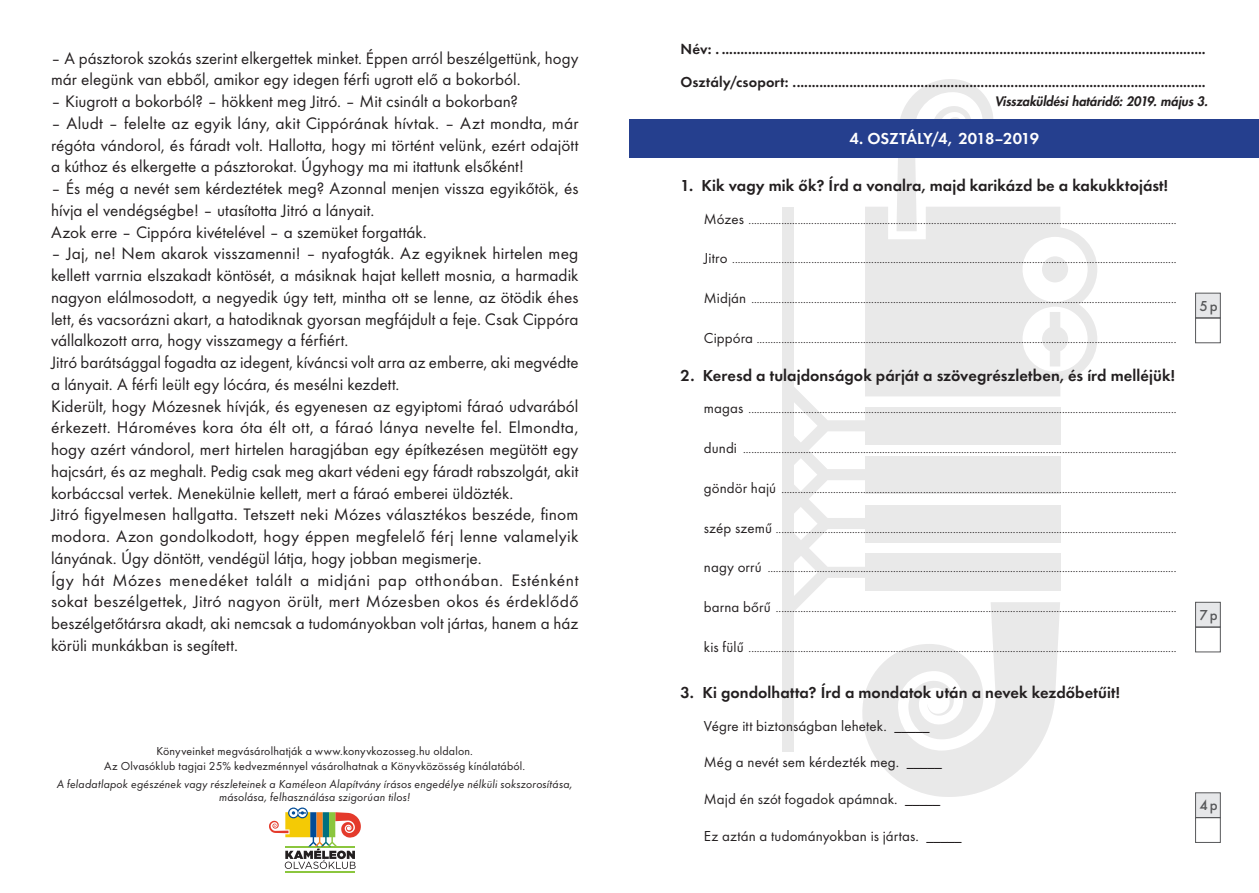
<style>
.page{position:relative;width:1259px;height:893px;background:#fff}
.page>*{position:absolute;margin:0;border:0;box-sizing:border-box;transform-origin:0 0}
.t1{font:17.25px/21.8px "Futura Boo";color:#231f20}
.t2{font:16.5px "Futura Dem";letter-spacing:.005em;color:#231f20}
.t3{font:16.5px "Futura Dem";letter-spacing:-.025em;color:#fff}
.t4{font:15px "Futura Dem";letter-spacing:.01em;color:#231f20}
.t5{font:15px "Futura Boo";letter-spacing:.005em;color:#231f20}
.t6{font:15px "Futura Med";color:#57585a}
.t7{font:italic 800 12.75px "Futura H";letter-spacing:.005em;color:#231f20}
.t8{font:12px/14.7px "Futura Boo";letter-spacing:.015em;color:#231f20;text-align:center}
.t9{font:italic 12px/13.5px "Futura Boo";letter-spacing:.015em;color:#231f20;text-align:center}
.s1{font-size:15px}
</style>
<div class="page">
<div style="left:782px;top:207px;width:12px;height:545px;background:#e9e9e9"></div>
<svg style="left:792px;top:79px;width:305px;height:718px"></svg>
<div style="left:1195px;top:293px;width:25px;height:25px;background:#e6e7e9;border:1px solid #57585a"></div>
<div style="left:1195px;top:318px;width:25px;height:25px;border:1px solid #57585a"></div>
<div style="left:1195px;top:602px;width:25px;height:25px;background:#e6e7e9;border:1px solid #57585a"></div>
<div style="left:1195px;top:627px;width:25px;height:25px;border:1px solid #57585a"></div>
<div style="left:1195px;top:792px;width:25px;height:26px;background:#e6e7e9;border:1px solid #57585a"></div>
<div style="left:1195px;top:817px;width:25px;height:26px;border:1px solid #57585a"></div>
<div style="left:629px;top:119px;width:630px;height:38px;background:#253f8e"></div>
<hr style="left:285px;top:871px;width:70px;height:1px;background:#8bc63e">
<svg style="left:269px;top:807px;width:92px;height:62px"></svg>
<h1 class="t1" style="left:51px;top:47px;width:529px">– A pásztorok szokás szerint elkergettek minket. Éppen arról beszélgettünk, hogy már elegünk van ebből, amikor egy idegen férfi ugrott elő a bokorból.</h1>
<h1 class="t1" style="left:51px;top:90px;width:468px">– Kiugrott a bokorból? – hökkent meg Jitró. – Mit csinált a bokorban?</h1>
<h1 class="t1" style="left:51px;top:112px;width:529px;text-align:justify">– Aludt – felelte az egyik lány, akit Cippórának hívtak. – Azt mondta, már régóta vándorol, és fáradt volt. Hallotta, hogy mi történt velünk, ezért odajött a kúthoz és elkergette a pásztorokat. Úgyhogy ma mi itattunk elsőként!</h1>
<h1 class="t1" style="left:51px;top:177px;width:529px">– És még a nevét sem kérdeztétek meg? Azonnal menjen vissza egyikőtök, és hívja el vendégségbe! – utasította Jitró a lányait.<br>Azok erre – Cippóra kivételével – a szemüket forgatták.</h1>
<p class="t1" style="left:51px;top:243px;width:529px">– Jaj, ne! Nem akarok visszamenni! – nyafogták. Az egyiknek hirtelen meg kellett varrnia elszakadt köntösét, a másiknak hajat kellett mosnia, a harmadik nagyon elálmosodott, a negyedik úgy tett, mintha ott se lenne, az ötödik éhes lett, és vacsorázni akart, a hatodiknak gyorsan megfájdult a feje. Csak Cippóra vállalkozott arra, hogy visszamegy a férfiért.<br>Jitró barátsággal fogadta az idegent, kíváncsi volt arra az emberre, aki megvédte a lányait. A férfi leült egy lócára, és mesélni kezdett.<br>Kiderült, hogy Mózesnek hívják, és egyenesen az egyiptomi fáraó udvarából érkezett. Hároméves kora óta élt ott, a fáraó lánya nevelte fel. Elmondta, hogy azért vándorol, mert hirtelen haragjában egy építkezésen megütött egy hajcsárt, és az meghalt. Pedig csak meg akart védeni egy fáradt rabszolgát, akit korbáccsal vertek. Menekülnie kellett, mert a fáraó emberei üldözték.<br>Jitró figyelmesen hallgatta. Tetszett neki Mózes választékos beszéde, finom modora. Azon gondolkodott, hogy éppen megfelelő férj lenne valamelyik lányának. Úgy döntött, vendégül látja, hogy jobban megismerje.<br>Így hát Mózes menedéket talált a midjáni pap otthonában. Esténként sokat beszélgettek, Jitró nagyon örült, mert Mózesben okos és érdeklődő beszélgetőtársra akadt, aki nemcsak a tudományokban volt jártas, hanem a ház körüli munkákban is segített.</p>
<p class="t8" style="left:104px;top:744px;width:423px">Könyveinket megvásárolhatják a www.konyvkozosseg.hu oldalon.<br>Az Olvasóklub tagjai 25% kedvezménnyel vásárolhatnak a Könyvközösség kínálatából.</p>
<p class="t9" style="left:57px;top:777px;width:517px">A feladatlapok egészének vagy részleteinek a Kaméleon Alapítvány írásos engedélye nélküli sokszorosítása, másolása, felhasználása szigorúan tilos!</p>
<p class="t4" style="left:680px;top:40px;width:527px">Név: . .................................................................................................................................</p>
<p class="t4" style="left:680px;top:73px;width:527px">Osztály/csoport: ..............................................................................................................</p>
<p class="t7" style="left:994px;top:93px;width:215px">Visszaküldési határidô: 2019. május 3.</p>
<h2 class="t3" style="left:849px;top:129px;width:191px">4. OSZTÁLY/4, 2018–2019</h2>
<h2 class="t2" style="left:680px;top:176px;width:489px">1. Kik vagy mik ők? Írd a vonalra, majd karikázd be a kakukktojást!</h2>
<p class="t8" style="left:704px;top:212px;width:474px"><span class="s1">Mózes</span> .............................................................................................................................................................</p>
<p class="t8" style="left:704px;top:252px;width:474px"><span class="s1">Jitro</span> ...................................................................................................................................................................</p>
<p class="t8" style="left:704px;top:292px;width:474px"><span class="s1">Midján</span> ............................................................................................................................................................</p>
<p class="t8" style="left:704px;top:332px;width:474px"><span class="s1">Cippóra</span> ..........................................................................................................................................................</p>
<h2 class="t2" style="left:680px;top:365px;width:496px">2. Keresd a tulajdonságok párját a szövegrészletben, és írd melléjük!</h2>
<p class="t8" style="left:704px;top:402px;width:474px"><span class="s1">magas</span> .............................................................................................................................................................</p>
<p class="t8" style="left:704px;top:442px;width:474px"><span class="s1">dundi</span> ...............................................................................................................................................................</p>
<p class="t8" style="left:704px;top:481px;width:474px"><span class="s1">göndör hajú</span> .................................................................................................................................................</p>
<p class="t8" style="left:704px;top:521px;width:474px"><span class="s1">szép szemű</span> ...................................................................................................................................................</p>
<p class="t8" style="left:704px;top:561px;width:474px"><span class="s1">nagy orrú</span> ......................................................................................................................................................</p>
<p class="t8" style="left:704px;top:601px;width:474px"><span class="s1">barna bőrű</span> ...................................................................................................................................................</p>
<p class="t8" style="left:704px;top:640px;width:474px"><span class="s1">kis fülű</span> .............................................................................................................................................................</p>
<h2 class="t2" style="left:680px;top:682px;width:441px">3. Ki gondolhatta? Írd a mondatok után a nevek kezdőbetűit!</h2>
<p class="t5" style="left:704px;top:717px;width:227px">Végre itt biztonságban lehetek. _____</p>
<p class="t5" style="left:704px;top:753px;width:239px">Még a nevét sem kérdezték meg. _____</p>
<p class="t5" style="left:704px;top:790px;width:238px">Majd én szót fogadok apámnak. _____</p>
<p class="t5" style="left:704px;top:827px;width:259px">Ez aztán a tudományokban is jártas. _____</p>
<p class="t6" style="left:1199px;top:297px;width:20px">5 p</p>
<p class="t6" style="left:1199px;top:606px;width:20px">7 p</p>
<p class="t6" style="left:1199px;top:796px;width:20px">4 p</p>
</div>
